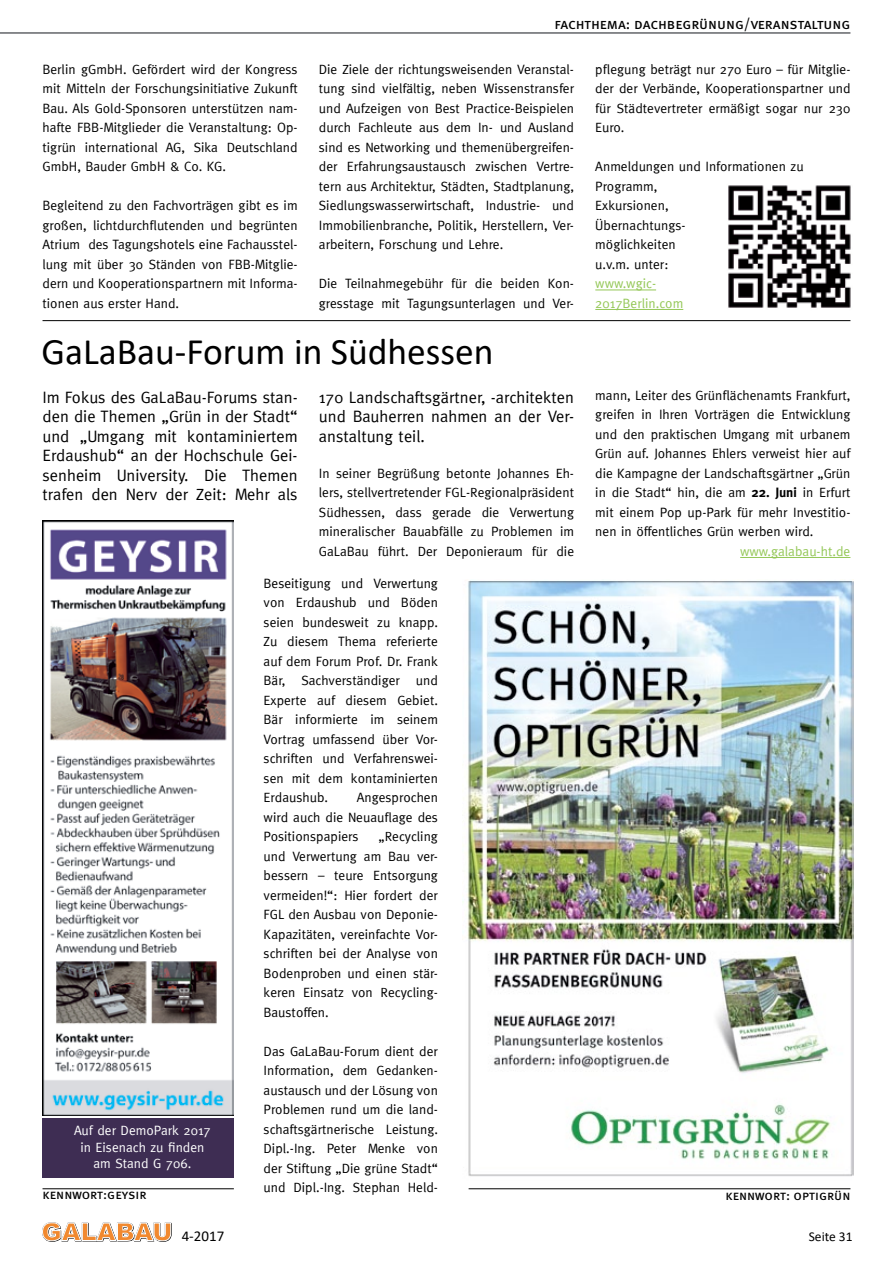
<style>
.page{position:relative;width:893px;height:1263px;background:#fff}
.page>*{position:absolute;margin:0;border:0;box-sizing:border-box;transform-origin:0 0}
.t1{font:37.5px "Calibri";color:#000}
.t2{font:16.5px/19.5px "Meta";letter-spacing:.005em;color:#000;text-align:justify}
.t3{font:15px "Meta Book Caps";letter-spacing:-.005em;color:#000}
.t4{font:15px "Calibri";color:#000}
.t5{font:13.5px/19.5px "Meta";letter-spacing:.005em;color:#000;text-align:justify}
.t6{font:13.5px/16.5px "Meta";letter-spacing:.005em;color:#fff;text-align:center}
.t7{font:13.5px/19.5px "Meta";letter-spacing:.005em;color:#94c757}
.t8{font:13.5px "Meta Book Caps";letter-spacing:.005em;color:#000}
.t9{font:13.5px "Calibri";color:#000}
.s1{font-weight:700}
</style>
<div class="page">
<hr style="left:0;top:32px;width:850px;height:2px;background:#636569">
<svg style="left:42px;top:1222px;width:130px;height:19px"></svg>
<hr style="left:595px;top:290px;width:61px;height:1px;background:#94c757">
<hr style="left:595px;top:309px;width:88px;height:1px;background:#94c757">
<hr style="left:43px;top:320px;width:807px;height:1px;background:#000">
<img style="left:728px;top:185px;width:123px;height:123px">
<img style="left:467px;top:580px;width:386px;height:597px">
<hr style="left:469px;top:1188px;width:381px;height:1px;background:#000">
<hr style="left:740px;top:557px;width:110px;height:1px;background:#94c757">
<img style="left:43px;top:521px;width:191px;height:594px">
<hr style="left:43px;top:1188px;width:191px;height:1px;background:#000">
<div style="left:43px;top:1118px;width:191px;height:59px;background:#3e2d53"></div>
<p class="t5" style="left:43px;top:59px;width:257px">Berlin gGmbH. Gefördert wird der Kongress mit Mitteln der Forschungsinitiative Zukunft Bau. Als Gold-Sponsoren unterstützen nam&shy;hafte FBB-Mitglieder die Veranstaltung: Op&shy;tigrün international AG, Sika Deutschland GmbH, Bauder GmbH &amp; Co. KG.</p>
<p class="t5" style="left:43px;top:196px;width:257px">Begleitend zu den Fachvorträgen gibt es im großen, lichtdurchflutenden und begrünten Atrium des Tagungshotels eine Fachausstel&shy;lung mit über 30 Ständen von FBB-Mitglie&shy;dern und Kooperationspartnern mit Informa&shy;tionen aus erster Hand.</p>
<p class="t3" style="left:554px;top:15px;width:297px">fachthema: dachbegrünung/veranstaltung</p>
<p class="t5" style="left:319px;top:59px;width:257px">Die Ziele der richtungsweisenden Veranstal&shy;tung sind vielfältig, neben Wissenstransfer und Aufzeigen von Best Practice-Beispielen durch Fachleute aus dem In- und Ausland sind es Networking und themenübergreifen&shy;der Erfahrungsaustausch zwischen Vertre&shy;tern aus Architektur, Städten, Stadtplanung, Siedlungswasserwirtschaft, Industrie- und Immobilienbranche, Politik, Herstellern, Ver&shy;arbeitern, Forschung und Lehre.</p>
<p class="t5" style="left:319px;top:273px;width:257px">Die Teilnahmegebühr für die beiden Kon&shy;gresstage mit Tagungsunterlagen und Ver-</p>
<p class="t5" style="left:595px;top:59px;width:257px">pflegung beträgt nur 270 Euro – für Mitglie&shy;der der Verbände, Kooperationspartner und für Städtevertreter ermäßigt sogar nur 230<br>Euro.</p>
<p class="t5" style="left:595px;top:157px;width:210px;text-align:left">Anmeldungen und Informationen zu<br>Programm,<br>Exkursionen,<br>Übernachtungs-<br>möglichkeiten<br>u.v.m. unter:</p>
<p class="t7" style="left:595px;top:273px;width:89px">www.wgic-<br>2017Berlin.com</p>
<h1 class="t1" style="left:41px;top:326px;width:453px">GaLaBau-Forum in Südhessen</h1>
<p class="t2" style="left:43px;top:387px;width:257px">Im Fokus des GaLaBau-Forums stan&shy;den die Themen „Grün in der Stadt“ und „Umgang mit kontaminiertem Erdaushub“ an der Hochschule Gei&shy;senheim University. Die Themen trafen den Nerv der Zeit: Mehr als</p>
<p class="t2" style="left:319px;top:387px;width:257px">170 Landschaftsgärtner, -architekten und Bauherren nahmen an der Ver&shy;anstaltung teil.</p>
<p class="t5" style="left:319px;top:463px;width:257px">In seiner Begrüßung betonte Johannes Eh&shy;lers, stellvertretender FGL-Regionalpräsident Südhessen, dass gerade die Verwertung mineralischer Bauabfälle zu Problemen im GaLaBau führt. Der Deponieraum für die</p>
<p class="t6" style="left:74px;top:1122px;width:138px">Auf der DemoPark 2017 in Eisenach zu finden am Stand G 706.</p>
<p class="t8" style="left:43px;top:1187px;width:106px">kennwort:geysir</p>
<p class="t5" style="left:264px;top:573px;width:176px">Beseitigung und Verwertung von Erdaushub und Böden seien bundesweit zu knapp.<br>Zu diesem Thema referierte auf dem Forum Prof. Dr. Frank Bär, Sachverständiger und Experte auf diesem Gebiet.<br>Bär informierte im seinem Vortrag umfassend über Vor&shy;schriften und Verfahrenswei&shy;sen mit dem kontaminierten Erdaushub.</p>
<p class="t5" style="left:264px;top:788px;width:176px;text-indent:93px">Angesprochen wird auch die Neuauflage des Positionspapiers</p>
<p class="t5" style="left:264px;top:827px;width:176px;text-indent:115px">„Recycling und Verwertung am Bau ver&shy;bessern – teure Entsorgung vermeiden!“: Hier fordert der FGL den Ausbau von Deponie-Kapazitäten, vereinfachte Vor&shy;schriften bei der Analyse von Bodenproben und einen stär&shy;keren Einsatz von Recycling-Baustoffen.</p>
<p class="t5" style="left:264px;top:1041px;width:176px">Das GaLaBau-Forum dient der Information, dem Gedanken&shy;austausch und der Lösung von Problemen rund um die land&shy;schaftsgärtnerische Leistung.<br>Dipl.-Ing. Peter Menke von der Stiftung „Die grüne Stadt“ und Dipl.-Ing. Stephan Held-</p>
<p class="t5" style="left:595px;top:385px;width:257px">mann, Leiter des Grünflächenamts Frankfurt, greifen in Ihren Vorträgen die Entwicklung und den praktischen Umgang mit urbanem Grün auf. Johannes Ehlers verweist hier auf die Kampagne der Landschaftsgärtner „Grün in die Stadt“ hin, die am <span class="s1">22. Juni</span> in Erfurt mit einem Pop up-Park für mehr Investitio&shy;nen in öffentliches Grün werben wird.</p>
<p class="t7" style="left:740px;top:541px;width:112px">www.galabau-ht.de</p>
<p class="t8" style="left:725px;top:1187px;width:126px">kennwort: optigrün</p>
<p class="t4" style="left:182px;top:1226px;width:44px">4-2017</p>
<p class="t9" style="left:809px;top:1227px;width:45px">Seite 31</p>
</div>
